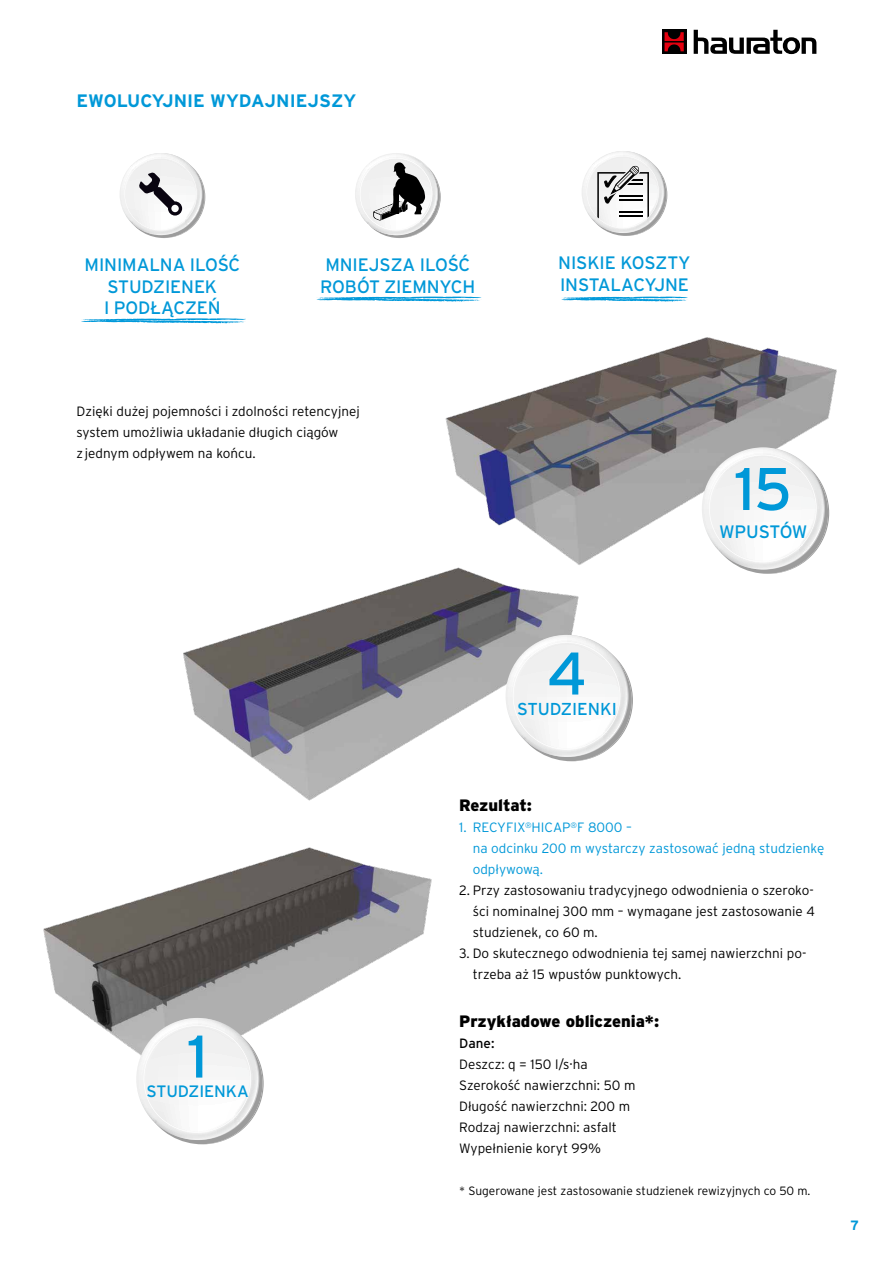
<style>
.page{position:relative;width:893px;height:1263px;background:#fff}
.page>*{position:absolute;margin:0;border:0;box-sizing:border-box;transform-origin:0 0}
.t1{font:60px "Interstate Pl";color:#0098d8}
.t2{font:18px/21.6px "Interstate Pl";letter-spacing:-.005em;color:#0098d8}
.t3{font:700 18px "Interstate Pl";color:#0098d8}
.t4{font:17.25px "Interstate Pl";letter-spacing:-.005em;color:#0098d8}
.t5{font:900 16.5px "Interstate Pl";color:#000}
.t6{font:16.5px "Interstate Pl";letter-spacing:-.005em;color:#0098d8}
.t7{font:300 13.5px/21px "Interstate Pl";color:#000}
.t8{font:300 13.5px/21px "Interstate Pl";color:#0098d8}
.t9{font:13.5px "Interstate Pl";color:#000}
.t10{font:700 13.5px "Interstate Pl";color:#0098d8}
.t11{font:300 12px "Interstate Pl";color:#000}
</style>
<div class="page">
<div style="left:662px;top:30px;width:24px;height:24px;background:#000"></div>
<svg style="left:664px;top:32px;width:20px;height:19px"></svg>
<svg style="left:694px;top:30px;width:122px;height:24px"></svg>
<img style="left:43px;top:847px;width:389px;height:205px">
<svg style="left:355px;top:153px;width:86px;height:85px"></svg>
<img style="left:381px;top:215px;width:27px;height:5px">
<img style="left:373px;top:201px;width:35px;height:14px">
<img style="left:374px;top:202px;width:15px;height:12px">
<img style="left:389px;top:163px;width:17px;height:51px">
<svg style="left:316px;top:296px;width:166px;height:6px"></svg>
<svg style="left:120px;top:153px;width:85px;height:85px"></svg>
<svg style="left:81px;top:318px;width:165px;height:6px"></svg>
<svg style="left:582px;top:151px;width:85px;height:85px"></svg>
<svg style="left:561px;top:296px;width:127px;height:6px"></svg>
<img style="left:445px;top:337px;width:392px;height:224px">
<svg style="left:702px;top:447px;width:127px;height:127px"></svg>
<img style="left:183px;top:561px;width:403px;height:240px">
<svg style="left:506px;top:635px;width:127px;height:126px"></svg>
<svg style="left:136px;top:1018px;width:128px;height:126px"></svg>
<h2 class="t3" style="left:77px;top:90px;width:281px">EWOLUCYJNIE WYDAJNIEJSZY</h2>
<h2 class="t2" style="left:85px;top:254px;width:157px;text-align:center">MINIMALNA ILOŚĆ<br>STUDZIENEK<br>I PODŁĄCZEŃ</h2>
<h2 class="t2" style="left:558px;top:252px;width:134px">NISKIE KOSZTY<br>INSTALACYJNE</h2>
<h2 class="t2" style="left:320px;top:254px;width:157px">MNIEJSZA ILOŚĆ<br>ROBÓT ZIEMNYCH</h2>
<p class="t7" style="left:77px;top:400px;width:285px">Dzięki dużej pojemności i zdolności retencyjnej system umożliwia układanie długich ciągów<br>z jednym odpływem na końcu.</p>
<h1 class="t1" style="left:735px;top:455px;width:59px">15</h1>
<h2 class="t2" style="left:719px;top:520px;width:90px">WPUSTÓW</h2>
<h1 class="t1" style="left:187px;top:1023px;width:22px">1</h1>
<p class="t6" style="left:147px;top:1082px;width:104px">STUDZIENKA</p>
<h1 class="t1" style="left:547px;top:640px;width:42px">4</h1>
<p class="t4" style="left:517px;top:699px;width:101px">STUDZIENKI</p>
<p class="t5" style="left:459px;top:796px;width:74px">Rezultat:</p>
<p class="t8" style="left:473px;top:817px;width:353px;text-indent:-13px">1. RECYFIX<sup>®</sup>HICAP<sup>®</sup>F 8000 –<br>na odcinku 200 m wystarczy zastosować jedną studzienkę odpływową.</p>
<p class="t7" style="left:473px;top:880px;width:344px;text-align:justify;text-indent:-14px">2. Przy zastosowaniu tradycyjnego odwodnienia o szeroko&shy;ści nominalnej 300 mm – wymagane jest zastosowanie 4 studzienek, co 60 m.</p>
<p class="t7" style="left:473px;top:943px;width:335px;text-indent:-14px">3. Do skutecznego odwodnienia tej samej nawierzchni po&shy;trzeba aż 15 wpustów punktowych.</p>
<p class="t5" style="left:459px;top:1012px;width:201px">Przykładowe obliczenia*:</p>
<p class="t9" style="left:459px;top:1035px;width:37px">Dane:</p>
<p class="t7" style="left:459px;top:1053px;width:178px">Deszcz: q = 150 l/s·ha<br>Szerokość nawierzchni: 50 m<br>Długość nawierzchni: 200 m<br>Rodzaj nawierzchni: asfalt<br>Wypełnienie koryt 99%</p>
<p class="t11" style="left:459px;top:1184px;width:353px">* Sugerowane jest zastosowanie studzienek rewizyjnych co 50 m.</p>
<p class="t10" style="left:850px;top:1218px;width:10px">7</p>
</div>
